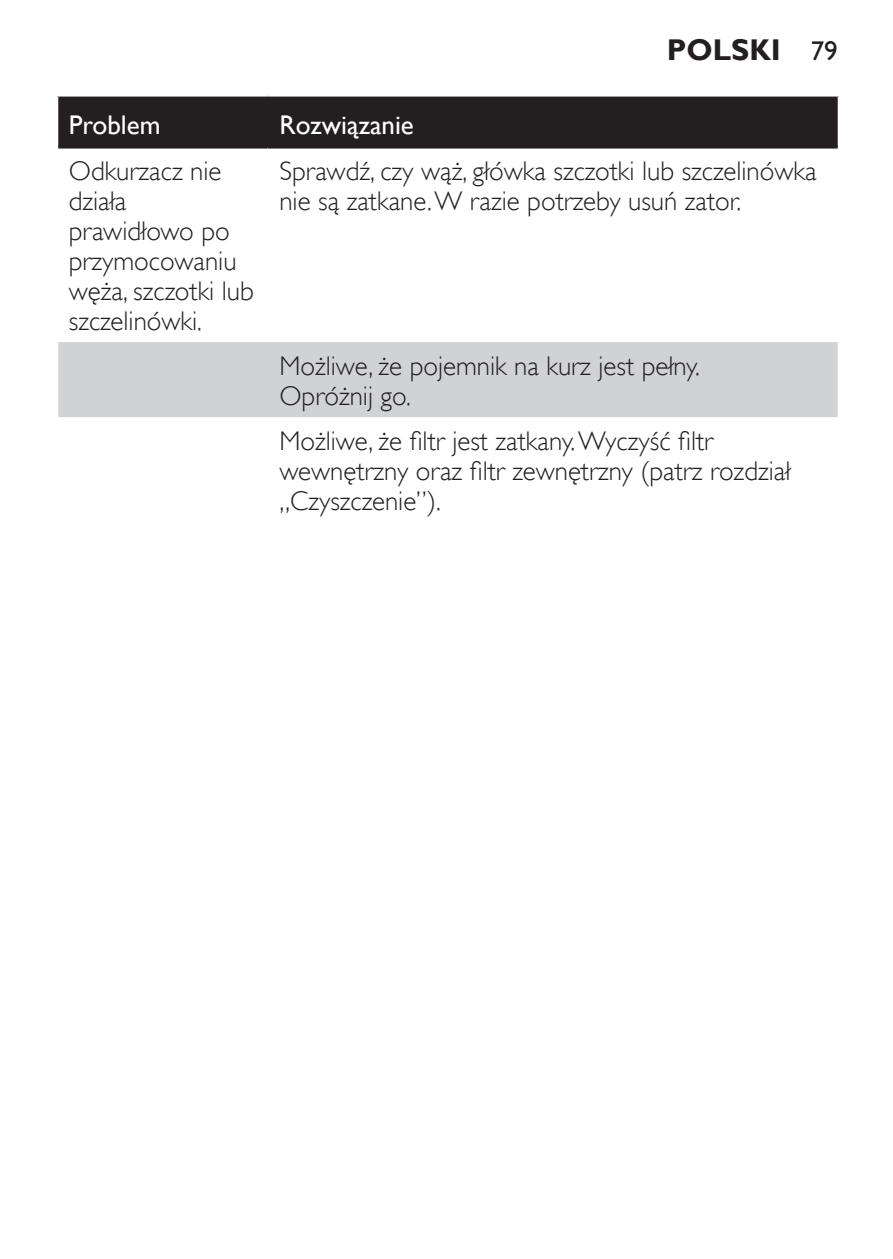
<style>
.page{position:relative;width:893px;height:1259px;background:#fff}
.page>*{position:absolute;margin:0;border:0;box-sizing:border-box;transform-origin:0 0}
.t1{font:700 30px "Gill Sans Alt One WGL";color:#231f20}
.t2{font:27px/30px "Gill Sans Alt One WGL Light";color:#231f20}
.t3{font:27px "Gill Sans Alt One WGL";color:#fff}
.s1{font-weight:400;font-size:27px}
</style>
<div class="page">
<div style="left:58px;top:97px;width:780px;height:49px;background:#231f20"></div>
<div style="left:58px;top:342px;width:780px;height:75px;background:#d1d2d4"></div>
<hr style="left:58px;top:146px;width:209px;height:3px;background:#231f20">
<hr style="left:267px;top:146px;width:571px;height:3px;background:#231f20">
<p class="t1" style="left:667px;top:29px;width:172px">POLSKI <span class="s1">79</span></p>
<p class="t3" style="left:69px;top:106px;width:93px">Problem</p>
<p class="t3" style="left:279px;top:106px;width:136px">Rozwiązanie</p>
<p class="t2" style="left:69px;top:156px;width:187px">Odkurzacz nie działa prawidłowo po przymocowaniu węża, szczotki lub szczelinówki.</p>
<p class="t2" style="left:279px;top:156px;width:539px">Sprawdź, czy wąż, główka szczotki lub szczelinówka nie są zatkane. W razie potrzeby usuń zator.</p>
<p class="t2" style="left:279px;top:351px;width:422px">Możliwe, że pojemnik na kurz jest pełny.<br>Opróżnij go.</p>
<p class="t2" style="left:279px;top:426px;width:513px">Możliwe, że filtr jest zatkany. Wyczyść filtr wewnętrzny oraz filtr zewnętrzny (patrz rozdział „Czyszczenie”).</p>
</div>
